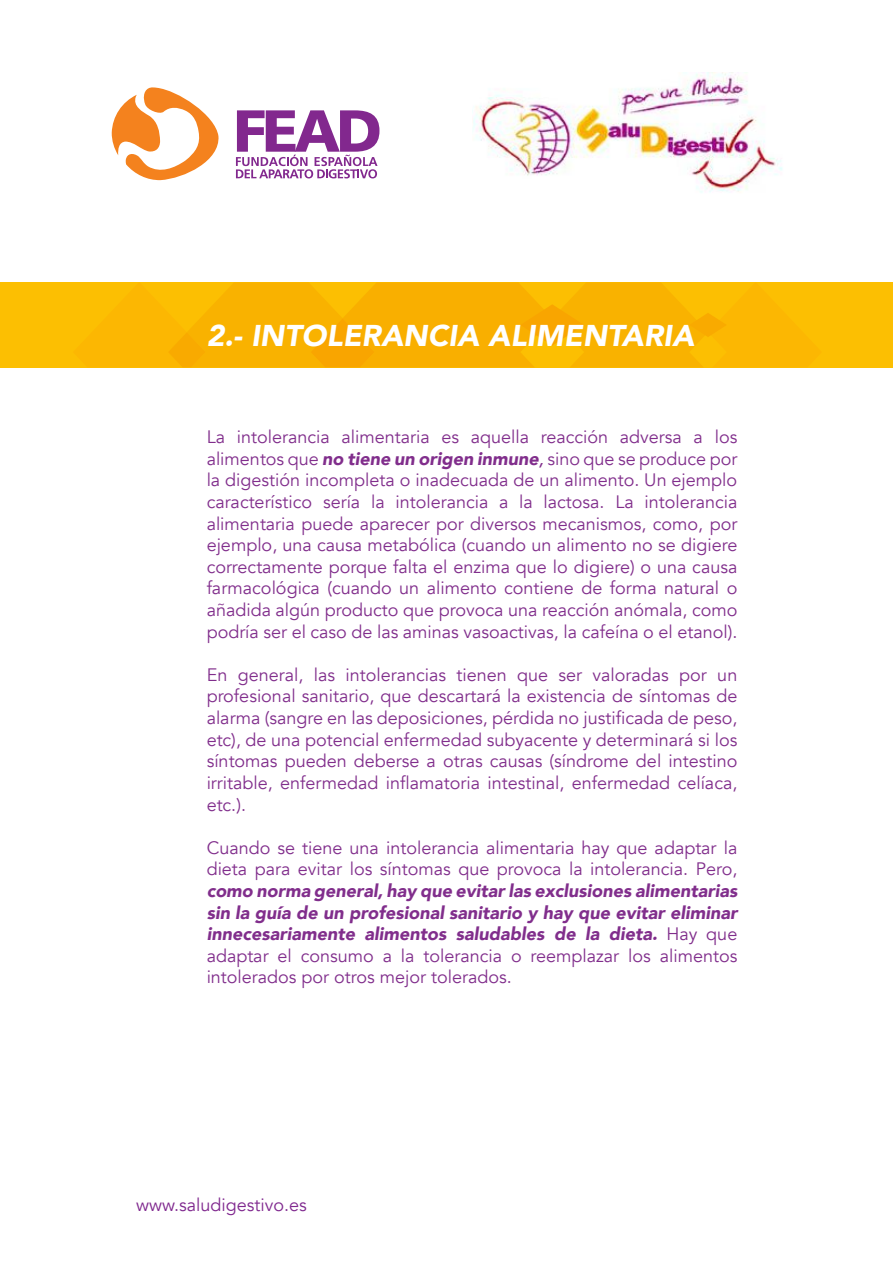
<style>
.page{position:relative;width:893px;height:1263px;background:#fff}
.page>*{position:absolute;margin:0;border:0;box-sizing:border-box;transform-origin:0 0}
.t1{font:italic 900 30px "Avenir";color:#fff}
.t2{font:18px/21.6px "Avenir";color:#812e8c;text-align:justify}
.t3{font:italic 900 18px/21.6px "Avenir";color:#812e8c;text-align:justify}
.t4{font:18px "Avenir";color:#80298f}
.s1{font-weight:900;font-style:italic}
.s2{font-weight:500;font-style:italic}
.s3{font-weight:400;font-style:normal}
</style>
<div class="page">
<svg style="left:236px;top:110px;width:143px;height:68px"></svg>
<svg style="left:112px;top:87px;width:107px;height:93px"></svg>
<img style="left:472px;top:72px;width:311px;height:121px">
<div style="left:0;top:282px;width:893px;height:85px;background:#fcbf02"></div>
<svg style="left:168px;top:283px;width:559px;height:84px"></svg>
<h1 class="t1" style="left:207px;top:311px;width:489px">2.- INTOLERANCIA ALIMENTARIA</h1>
<p class="t2" style="left:207px;top:427px;width:532px">La intolerancia alimentaria es aquella reacción adversa a los alimentos que <span class="s1">no tiene un origen inmune</span><span class="s2">,</span> sino que se produce por la digestión incompleta o inadecuada de un alimento. Un ejemplo característico sería la intolerancia a la lactosa. La intolerancia alimentaria puede aparecer por diversos mecanismos, como, por ejemplo, una causa metabólica (cuando un alimento no se digiere correctamente porque falta el enzima que lo digiere) o una causa farmacológica (cuando un alimento contiene de forma natural o añadida algún producto que provoca una reacción anómala, como podría ser el caso de las aminas vasoactivas, la cafeína o el etanol).</p>
<p class="t2" style="left:207px;top:664px;width:532px">En general, las intolerancias tienen que ser valoradas por un profesional sanitario, que descartará la existencia de síntomas de alarma (sangre en las deposiciones, pérdida no justificada de peso, etc), de una potencial enfermedad subyacente y determinará si los síntomas pueden deberse a otras causas (síndrome del intestino irritable, enfermedad inflamatoria intestinal, enfermedad celíaca, etc.).</p>
<p class="t2" style="left:207px;top:837px;width:532px">Cuando se tiene una intolerancia alimentaria hay que adaptar la dieta para evitar los síntomas que provoca la intolerancia. Pero,</p>
<p class="t3" style="left:207px;top:880px;width:532px">como norma general, hay que evitar las exclusiones alimentarias sin la guía de un profesional sanitario y hay que evitar eliminar innecesariamente alimentos saludables de la dieta. <span class="s3">Hay que adaptar el consumo a la tolerancia o reemplazar los alimentos intolerados por otros mejor tolerados.</span></p>
<p class="t4" style="left:136px;top:1194px;width:172px">www.saludigestivo.es</p>
</div>
